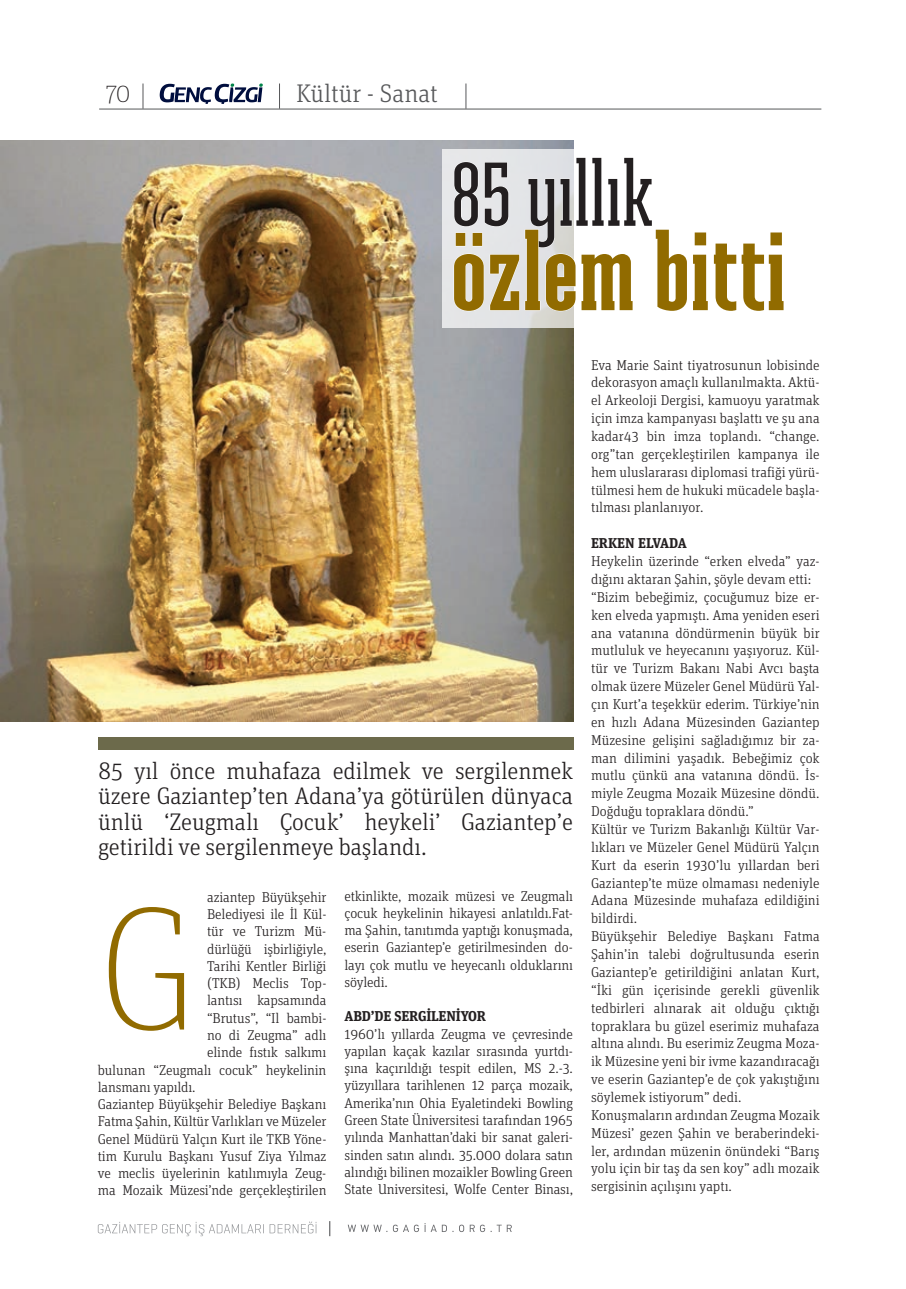
<style>
.page{position:relative;width:906px;height:1289px;background:#fff}
.page>*{position:absolute;margin:0;border:0;box-sizing:border-box;transform-origin:0 0}
.t1{font:100 177px "Unit Slab Pro";color:#916b00}
.t2{font:700 110.85px "Ristretto Slab Pro";color:#916b00}
.t3{font:500 93.6px "Ristretto Slab Pro";color:#231f20}
.t4{font:300 25.5px "Unit Slab Pro";color:#57585a}
.t5{font:100 25.5px "Unit Slab Pro";color:#231f20}
.t6{font:300 24px/25.5px "Unit Slab Pro";letter-spacing:-.005em;color:#231f20;text-align:justify}
.t7{font:300 14.25px/17.9px "Unit Slab Pro";color:#231f20;text-align:justify}
.t8{font:700 14.25px "Unit Slab Pro";letter-spacing:-.01em;color:#231f20}
</style>
<div class="page">
<img style="left:0;top:140px;width:573px;height:581px">
<svg style="left:442px;top:149px;width:132px;height:178px;background:#e2e3e3"></svg>
<svg style="left:348px;top:1223px;width:164px;height:8px"></svg>
<svg style="left:329px;top:1221px;width:1px;height:15px"></svg>
<svg style="left:98px;top:1221px;width:218px;height:15px"></svg>
<svg style="left:160px;top:83px;width:103px;height:21px"></svg>
<hr style="left:99px;top:109px;width:722px;height:1px;background:#57585a">
<svg style="left:279px;top:83px;width:1px;height:26px"></svg>
<svg style="left:143px;top:83px;width:1px;height:26px"></svg>
<svg style="left:465px;top:83px;width:1px;height:26px"></svg>
<svg style="left:453px;top:157px;width:121px;height:154px;background:#e4e5e6"></svg>
<div style="left:98px;top:737px;width:475px;height:13px;background:#6c6a4b"></div>
<h3 class="t5" style="left:106px;top:78px;width:26px">70</h3>
<h3 class="t4" style="left:296px;top:77px;width:143px">Kültür - Sanat</h3>
<h3 class="t3" style="left:451px;top:140px;width:204px">85 yıllık</h3>
<h2 class="t2" style="left:451px;top:207px;width:337px">özlem bitti</h2>
<h3 class="t6" style="left:98px;top:757px;width:476px">85 yıl önce muhafaza edilmek ve sergilenmek üzere Gaziantep’ten Adana’ya götürülen dünyaca ünlü ‘Zeugmalı Çocuk’ heykeli’ Gaziantep’e getirildi ve sergilenmeye başlandı.</h3>
<p class="t7" style="left:207px;top:887px;width:121px">aziantep Büyükşehir</p>
<p class="t7" style="left:207px;top:904px;width:121px">Belediyesi ile İl Kül-</p>
<p class="t7" style="left:207px;top:922px;width:121px">tür ve Turizm Mü-</p>
<p class="t7" style="left:207px;top:939px;width:121px">dürlüğü işbirliğiyle,</p>
<p class="t7" style="left:207px;top:956px;width:121px">Tarihi Kentler Birliği</p>
<p class="t7" style="left:207px;top:973px;width:121px">(TKB) Meclis Top-</p>
<p class="t7" style="left:207px;top:991px;width:121px">lantısı kapsamında</p>
<p class="t7" style="left:207px;top:1008px;width:121px">“Brutus”, “Il bambi-</p>
<p class="t7" style="left:207px;top:1025px;width:121px">no di Zeugma” adlı</p>
<p class="t7" style="left:207px;top:1042px;width:121px">elinde fıstık salkımı</p>
<p class="t7" style="left:98px;top:1060px;width:230px">bulunan “Zeugmalı cocuk” heykelinin</p>
<p class="t7" style="left:98px;top:1077px;width:99px">lansmanı yapıldı.</p>
<p class="t7" style="left:98px;top:1094px;width:230px">Gaziantep Büyükşehir Belediye Başkanı</p>
<p class="t7" style="left:98px;top:1111px;width:230px">Fatma Şahin, Kültür Varlıkları ve Müzeler</p>
<p class="t7" style="left:98px;top:1129px;width:230px">Genel Müdürü Yalçın Kurt ile TKB Yöne-</p>
<p class="t7" style="left:98px;top:1146px;width:230px">tim Kurulu Başkanı Yusuf Ziya Yılmaz</p>
<p class="t7" style="left:98px;top:1163px;width:230px">ve meclis üyelerinin katılımıyla Zeug-</p>
<p class="t7" style="left:98px;top:1180px;width:230px">ma Mozaik Müzesi’nde gerçekleştirilen</p>
<h1 class="t1" style="left:98px;top:861px;width:98px">G</h1>
<p class="t7" style="left:344px;top:886px;width:230px;line-height:17.2px">etkinlikte, mozaik müzesi ve Zeugmalı çocuk heykelinin hikayesi anlatıldı.Fat&shy;ma Şahin, tanıtımda yaptığı konuşmada, eserin Gaziantep’e getirilmesinden do&shy;layı çok mutlu ve heyecanlı olduklarını söyledi.</p>
<p class="t8" style="left:344px;top:1005px;width:143px">ABD’DE SERGİLENİYOR</p>
<p class="t7" style="left:344px;top:1024px;width:230px;line-height:17.2px">1960’lı yıllarda Zeugma ve çevresinde yapılan kaçak kazılar sırasında yurtdı&shy;şına kaçırıldığı tespit edilen, MS 2.-3. yüzyıllara tarihlenen 12 parça mozaik, Amerika’nın Ohia Eyaletindeki Bowling Green State Üniversitesi tarafından 1965 yılında Manhattan’daki bir sanat galeri&shy;sinden satın alındı. 35.000 dolara satın alındığı bilinen mozaikler Bowling Green State Universitesi, Wolfe Center Binası,</p>
<p class="t7" style="left:591px;top:355px;width:230px">Eva Marie Saint tiyatrosunun lobisinde dekorasyon amaçlı kullanılmakta. Aktü&shy;el Arkeoloji Dergisi, kamuoyu yaratmak için imza kampanyası başlattı ve şu ana kadar43 bin imza toplandı. “change. org”tan gerçekleştirilen kampanya ile hem uluslararası diplomasi trafiği yürü&shy;tülmesi hem de hukuki mücadele başla&shy;tılması planlanıyor.</p>
<p class="t8" style="left:591px;top:533px;width:97px">ERKEN ELVADA</p>
<p class="t7" style="left:591px;top:551px;width:230px;text-align:left">Heykelin üzerinde “erken elveda” yaz&shy;dığını aktaran Şahin, şöyle devam etti: “Bizim bebeğimiz, çocuğumuz bize er&shy;ken elveda yapmıştı. Ama yeniden eseri ana vatanına döndürmenin büyük bir mutluluk ve heyecanını yaşıyoruz. Kül&shy;tür ve Turizm Bakanı Nabi Avcı başta olmak üzere Müzeler Genel Müdürü Yal&shy;çın Kurt’a teşekkür ederim. Türkiye’nin en hızlı Adana Müzesinden Gaziantep Müzesine gelişini sağladığımız bir za&shy;man dilimini yaşadık. Bebeğimiz çok mutlu çünkü ana vatanına döndü. İs&shy;miyle Zeugma Mozaik Müzesine döndü.<br>Doğduğu topraklara döndü.”<br>Kültür ve Turizm Bakanlığı Kültür Var&shy;lıkları ve Müzeler Genel Müdürü Yalçın Kurt da eserin 1930’lu yıllardan beri Gaziantep’te müze olmaması nedeniyle Adana Müzesinde muhafaza edildiğini bildirdi.<br>Büyükşehir Belediye Başkanı Fatma Şahin’in talebi doğrultusunda eserin Gaziantep’e getirildiğini anlatan Kurt, “İki gün içerisinde gerekli güvenlik tedbirleri alınarak ait olduğu çıktığı topraklara bu güzel eserimiz muhafaza altına alındı. Bu eserimiz Zeugma Moza&shy;ik Müzesine yeni bir ivme kazandıracağı ve eserin Gaziantep’e de çok yakıştığını söylemek istiyorum” dedi.<br>Konuşmaların ardından Zeugma Mozaik Müzesi’ gezen Şahin ve beraberindeki&shy;ler, ardından müzenin önündeki “Barış yolu için bir taş da sen koy” adlı mozaik sergisinin açılışını yaptı.</p>
</div>
